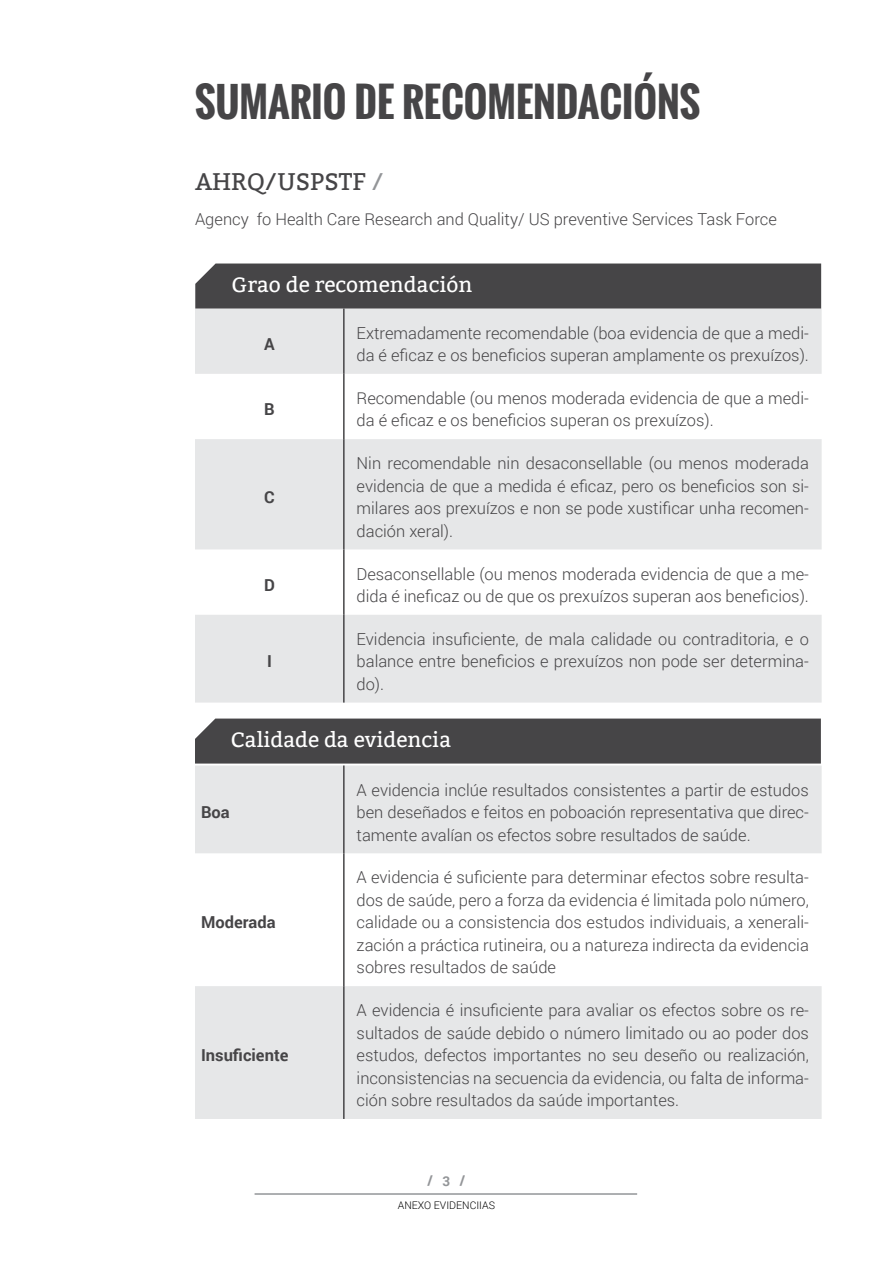
<style>
.page{position:relative;width:893px;height:1263px;background:#fff}
.page>*{position:absolute;margin:0;border:0;box-sizing:border-box;transform-origin:0 0}
.t1{font:700 39.75px "Oswald";color:#464547}
.t2{font:24px "Bitter";color:#464547}
.t3{font:21px "Bitter";color:#fff}
.t4{font:300 16.5px/22.5px "Roboto";color:#464547;text-align:justify}
.t5{font:700 16.5px "Roboto";color:#464547}
.t6{font:700 13.5px "Roboto";color:#939598}
.t7{font:300 10.5px "Roboto";color:#000}
.s1{color:#939598}
</style>
<div class="page">
<hr style="left:255px;top:1193px;width:382px;height:2px;background:#939598">
<svg style="left:195px;top:308px;width:627px;height:394px;fill:#e6e7e8"></svg>
<hr style="left:343px;top:308px;width:2px;height:66px;background:#464547">
<hr style="left:343px;top:374px;width:2px;height:65px;background:#464547">
<hr style="left:343px;top:439px;width:2px;height:110px;background:#464547">
<hr style="left:343px;top:549px;width:2px;height:66px;background:#464547">
<hr style="left:343px;top:615px;width:2px;height:87px;background:#464547">
<div style="left:195px;top:263px;width:626px;height:45px;background:#464547"></div>
<svg style="left:195px;top:765px;width:627px;height:354px;fill:#e6e7e8"></svg>
<hr style="left:343px;top:765px;width:2px;height:88px;background:#464547">
<hr style="left:343px;top:853px;width:2px;height:133px;background:#464547">
<hr style="left:343px;top:986px;width:2px;height:133px;background:#464547">
<div style="left:195px;top:718px;width:626px;height:45px;background:#464547"></div>
<h1 class="t1" style="left:195px;top:72px;width:507px">SUMARIO DE RECOMENDACIÓNS</h1>
<h2 class="t2" style="left:195px;top:167px;width:190px">AHRQ/USPSTF <span class="s1">/</span></h2>
<p class="t4" style="left:195px;top:207px;width:583px">Agency fo Health Care Research and Quality/ US preventive Services Task Force</p>
<p class="t3" style="left:232px;top:272px;width:242px">Grao de recomendación</p>
<p class="t5" style="left:264px;top:332px;width:12px">A</p>
<p class="t5" style="left:264px;top:398px;width:12px">B</p>
<p class="t5" style="left:264px;top:485px;width:12px">C</p>
<p class="t5" style="left:264px;top:573px;width:12px">D</p>
<p class="t5" style="left:267px;top:650px;width:6px">I</p>
<p class="t4" style="left:357px;top:321px;width:454px">Extremadamente recomendable (boa evidencia de que a medi&shy;da é eficaz e os beneficios superan amplamente os prexuízos).</p>
<p class="t4" style="left:357px;top:386px;width:454px">Recomendable (ou menos moderada evidencia de que a medi&shy;da é eficaz e os beneficios superan os prexuízos).</p>
<p class="t4" style="left:357px;top:451px;width:454px">Nin recomendable nin desaconsellable (ou menos moderada evidencia de que a medida é eficaz, pero os beneficios son si&shy;milares aos prexuízos e non se pode xustificar unha recomen&shy;dación xeral).</p>
<p class="t4" style="left:357px;top:562px;width:454px">Desaconsellable (ou menos moderada evidencia de que a me&shy;dida é ineficaz ou de que os prexuízos superan aos beneficios).</p>
<p class="t4" style="left:357px;top:627px;width:454px">Evidencia insuficiente, de mala calidade ou contraditoria, e o balance entre beneficios e prexuízos non pode ser determina&shy;do).</p>
<p class="t3" style="left:231px;top:727px;width:221px">Calidade da evidencia</p>
<p class="t5" style="left:201px;top:800px;width:30px">Boa</p>
<p class="t5" style="left:201px;top:911px;width:76px">Moderada</p>
<p class="t5" style="left:201px;top:1044px;width:89px">Insuficiente</p>
<p class="t4" style="left:357px;top:778px;width:454px">A evidencia inclúe resultados consistentes a partir de estudos ben deseñados e feitos en poboación representativa que direc&shy;tamente avalían os efectos sobre resultados de saúde.</p>
<p class="t4" style="left:357px;top:866px;width:454px">A evidencia é suficiente para determinar efectos sobre resulta&shy;dos de saúde, pero a forza da evidencia é limitada polo número, calidade ou a consistencia dos estudos individuais, a xenerali&shy;zación a práctica rutineira, ou a natureza indirecta da evidencia sobres resultados de saúde</p>
<p class="t4" style="left:357px;top:998px;width:454px">A evidencia é insuficiente para avaliar os efectos sobre os re&shy;sultados de saúde debido o número limitado ou ao poder dos estudos, defectos importantes no seu deseño ou realización, inconsistencias na secuencia da evidencia, ou falta de informa&shy;ción sobre resultados da saúde importantes.</p>
<p class="t6" style="left:428px;top:1170px;width:7px">/</p>
<p class="t6" style="left:460px;top:1170px;width:7px">/</p>
<p class="t6" style="left:442px;top:1172px;width:9px">3</p>
<p class="t7" style="left:398px;top:1198px;width:99px">ANEXO EVIDENCIIAS</p>
</div>
